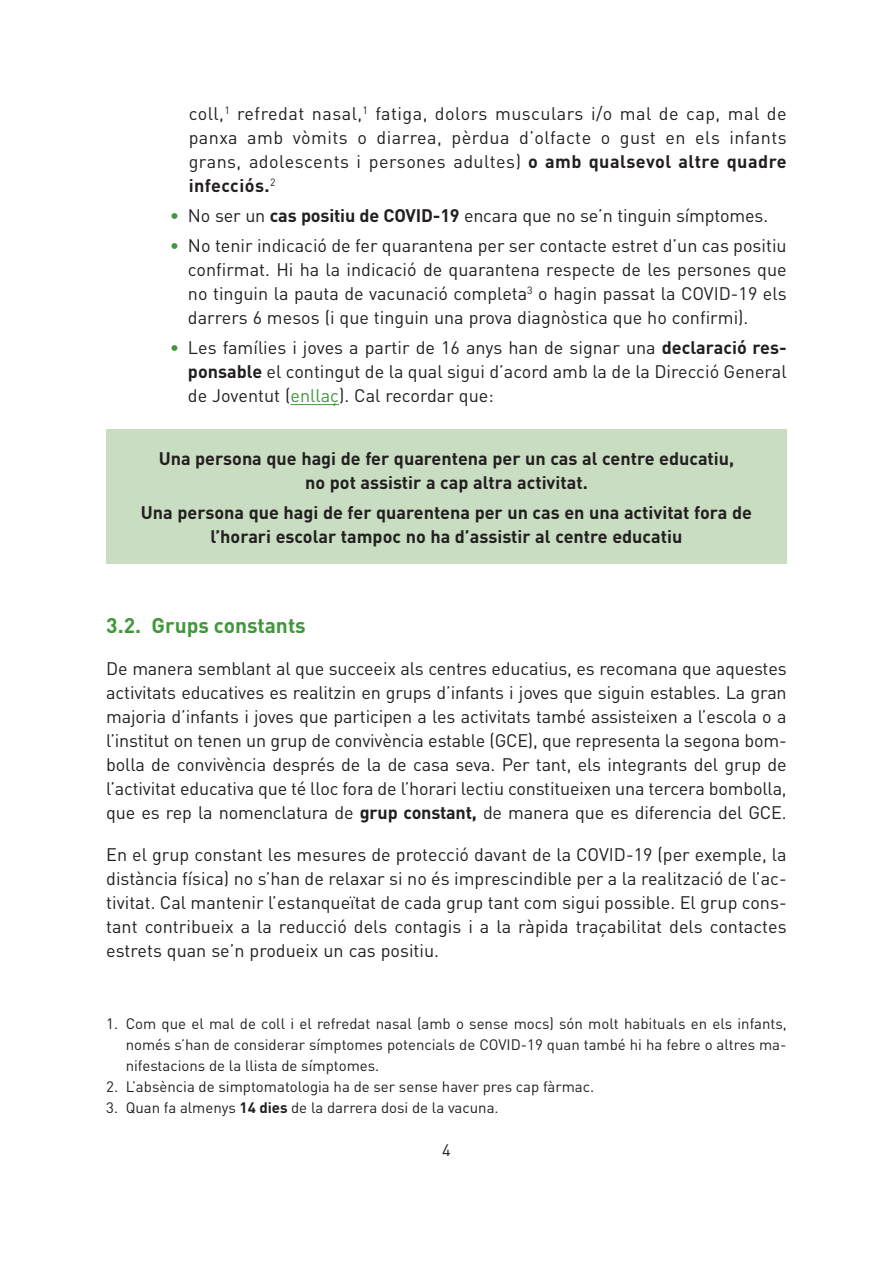
<style>
.page{position:relative;width:893px;height:1263px;background:#fff}
.page>*{position:absolute;margin:0;border:0;box-sizing:border-box;transform-origin:0 0}
.t1{font:700 21px "DINOT";color:#41983c}
.lista{font:18px/24px "DINOT";color:#231f20;text-align:justify}
.t2{font:700 18px/24px "DINOT";color:#231f20;text-align:center}
.t3{font:16.5px "DINOT";color:#231f20}
.notes{font:15px/21px "DINOT";color:#231f20;text-align:justify}
.s1{font-weight:700}
.s2{font-weight:700;color:#41983c}
.s3{color:#41983c}
</style>
<div class="page">
<hr style="left:290px;top:404px;width:49px;height:1px;background:#41983c">
<div style="left:106px;top:429px;width:681px;height:135px;background:#c9ddc2"></div>
<p class="lista" style="left:189px;top:101px;width:599px">coll,<sup>1</sup> refredat nasal,<sup>1</sup> fatiga, dolors musculars i/o mal de cap, mal de panxa amb vòmits o diarrea, pèrdua d’olfacte o gust en els infants grans, adolescents i persones adultes) <span class="s1">o amb qualsevol altre quadre infecciós.</span><sup>2</sup></p>
<p class="lista" style="left:170px;top:203px;width:600px"><span class="s2">•</span> No ser un <span class="s1">cas positiu de COVID-19</span> encara que no se’n tinguin símptomes.</p>
<p class="lista" style="left:188px;top:233px;width:600px;text-indent:-18px"><span class="s2">•</span> No tenir indicació de fer quarantena per ser contacte estret d’un cas positiu confirmat. Hi ha la indicació de quarantena respecte de les persones que no tinguin la pauta de vacunació completa<sup>3</sup> o hagin passat la COVID-19 els darrers 6 mesos (i que tinguin una prova diagnòstica que ho confirmi).</p>
<p class="lista" style="left:188px;top:335px;width:600px;text-indent:-18px"><span class="s2">•</span> Les famílies i joves a partir de 16 anys han de signar una <span class="s1">declaració res&shy;ponsable</span> el contingut de la qual sigui d’acord amb la de la Direcció General de Joventut (<span class="s3">enllaç</span>). Cal recordar que:</p>
<p class="t2" style="left:159px;top:445px;width:577px">Una persona que hagi de fer quarentena per un cas al centre educatiu, no pot assistir a cap altra activitat.</p>
<p class="t2" style="left:141px;top:500px;width:612px">Una persona que hagi de fer quarentena per un cas en una activitat fora de l’horari escolar tampoc no ha d’assistir al centre educatiu</p>
<h3 class="t1" style="left:106px;top:612px;width:201px">3.2. Grups constants</h3>
<p class="lista" style="left:106px;top:656px;width:682px">De manera semblant al que succeeix als centres educatius, es recomana que aquestes activitats educatives es realitzin en grups d’infants i joves que siguin estables. La gran majoria d’infants i joves que participen a les activitats també assisteixen a l’escola o a l’institut on tenen un grup de convivència estable (GCE), que representa la segona bom&shy;bolla de convivència després de la de casa seva. Per tant, els integrants del grup de l’activitat educativa que té lloc fora de l’horari lectiu constitueixen una tercera bombolla, que es rep la nomenclatura de <span class="s1">grup constant,</span> de manera que es diferencia del GCE.</p>
<p class="lista" style="left:106px;top:842px;width:682px">En el grup constant les mesures de protecció davant de la COVID-19 (per exemple, la distància física) no s’han de relaxar si no és imprescindible per a la realització de l’ac&shy;tivitat. Cal mantenir l’estanqueïtat de cada grup tant com sigui possible. El grup cons&shy;tant contribueix a la reducció dels contagis i a la ràpida traçabilitat dels contactes estrets quan se’n produeix un cas positiu.</p>
<p class="notes" style="left:126px;top:1013px;width:663px;text-indent:-19px">1. Com que el mal de coll i el refredat nasal (amb o sense mocs) són molt habituals en els infants, només s’han de considerar símptomes potencials de COVID-19 quan també hi ha febre o altres ma&shy;nifestacions de la llista de símptomes.</p>
<p class="notes" style="left:106px;top:1076px;width:489px">2. L’absència de simptomatologia ha de ser sense haver pres cap fàrmac.</p>
<p class="notes" style="left:106px;top:1097px;width:394px">3. Quan fa almenys <span class="s1">14 dies</span> de la darrera dosi de la vacuna.</p>
<p class="t3" style="left:442px;top:1140px;width:10px">4</p>
</div>
